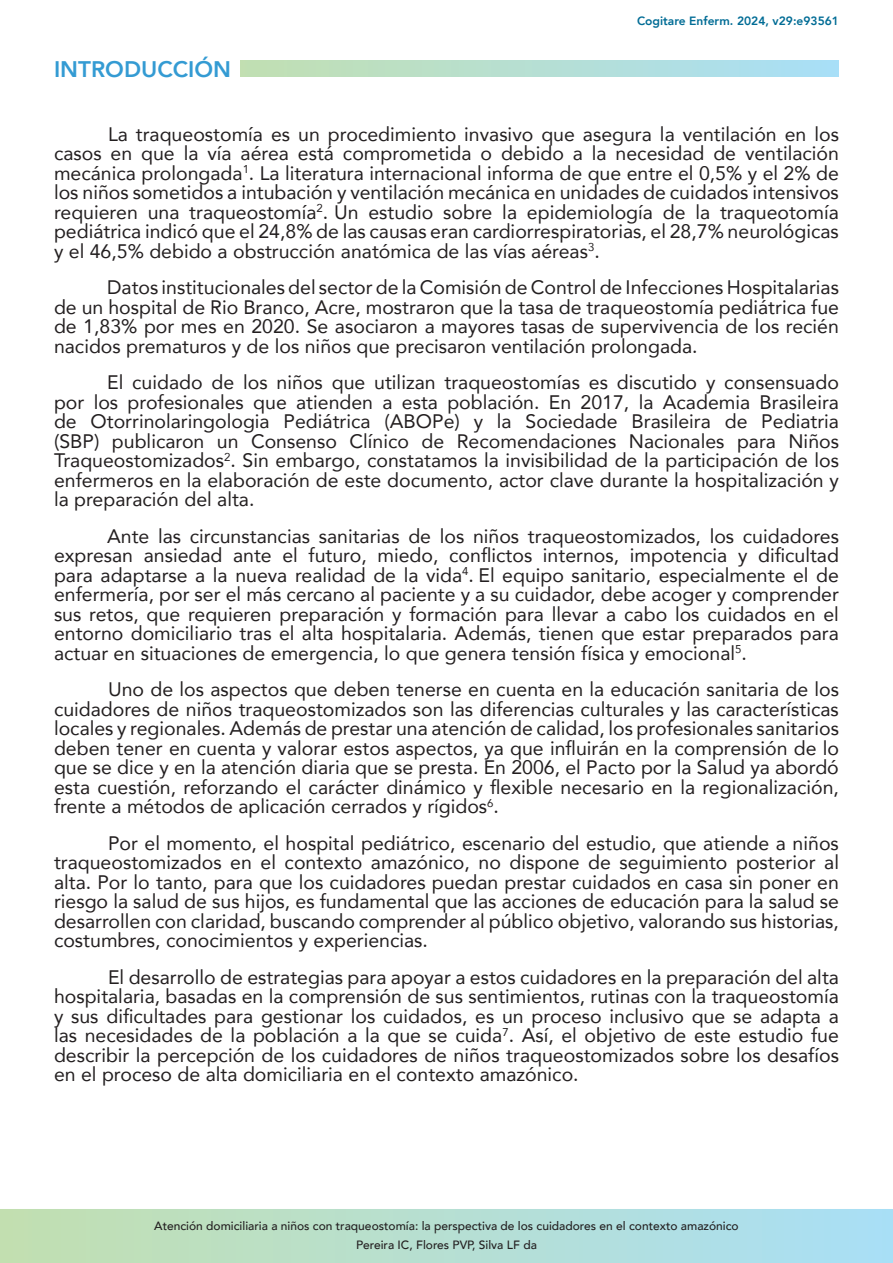
<style>
.page{position:relative;width:893px;height:1263px;background:#fff}
.page>*{position:absolute;margin:0;border:0;box-sizing:border-box;transform-origin:0 0}
.t1{font:800 22.5px "Avenir";color:#349bd3}
.t2{font:19.5px/19.5px "Avenir";color:#231f20;text-align:justify}
.t3{font:500 12px/18.6px "Avenir";color:#231f20;text-align:center}
.t4{font:800 12px "Avenir";color:#006c95}
</style>
<div class="page">
<svg style="left:0;top:1209px;width:893px;height:54px;background:#b6dfd2"></svg>
<div style="left:241px;top:60px;width:598px;height:17px;background:linear-gradient(to right,#c2dfb1,#a9dff7)"></div>
<p class="t1" style="left:54px;top:48px;width:179px">INTRODUCCIÓN</p>
<p class="t4" style="left:637px;top:10px;width:203px">Cogitare Enferm. 2024, v29:e93561</p>
<p class="t2" style="left:54px;top:124px;width:786px;text-indent:54px">La traqueostomía es un procedimiento invasivo que asegura la ventilación en los casos en que la vía aérea está comprometida o debido a la necesidad de ventilación mecánica prolongada<sup>1</sup>. La literatura internacional informa de que entre el 0,5% y el 2% de los niños sometidos a intubación y ventilación mecánica en unidades de cuidados intensivos requieren una traqueostomía<sup>2</sup>. Un estudio sobre la epidemiología de la traqueotomía pediátrica indicó que el 24,8% de las causas eran cardiorrespiratorias, el 28,7% neurológicas y el 46,5% debido a obstrucción anatómica de las vías aéreas<sup>3</sup>.</p>
<p class="t2" style="left:54px;top:277px;width:786px;text-indent:53px">Datos institucionales del sector de la Comisión de Control de Infecciones Hospitalarias de un hospital de Rio Branco, Acre, mostraron que la tasa de traqueostomía pediátrica fue de 1,83% por mes en 2020. Se asociaron a mayores tasas de supervivencia de los recién nacidos prematuros y de los niños que precisaron ventilación prolongada.</p>
<p class="t2" style="left:54px;top:372px;width:786px;text-indent:53px">El cuidado de los niños que utilizan traqueostomías es discutido y consensuado por los profesionales que atienden a esta población. En 2017, la Academia Brasileira de Otorrinolaringologia Pediátrica (ABOPe) y la Sociedade Brasileira de Pediatria (SBP) publicaron un Consenso Clínico de Recomendaciones Nacionales para Niños Traqueostomizados<sup>2</sup>. Sin embargo, constatamos la invisibilidad de la participación de los enfermeros en la elaboración de este documento, actor clave durante la hospitalización y la preparación del alta.</p>
<p class="t2" style="left:54px;top:526px;width:786px;text-indent:53px">Ante las circunstancias sanitarias de los niños traqueostomizados, los cuidadores expresan ansiedad ante el futuro, miedo, conflictos internos, impotencia y dificultad para adaptarse a la nueva realidad de la vida<sup>4</sup>. El equipo sanitario, especialmente el de enfermería, por ser el más cercano al paciente y a su cuidador, debe acoger y comprender sus retos, que requieren preparación y formación para llevar a cabo los cuidados en el entorno domiciliario tras el alta hospitalaria. Además, tienen que estar preparados para actuar en situaciones de emergencia, lo que genera tensión física y emocional<sup>5</sup>.</p>
<p class="t2" style="left:54px;top:679px;width:786px;text-indent:54px">Uno de los aspectos que deben tenerse en cuenta en la educación sanitaria de los cuidadores de niños traqueostomizados son las diferencias culturales y las características locales y regionales. Además de prestar una atención de calidad, los profesionales sanitarios deben tener en cuenta y valorar estos aspectos, ya que influirán en la comprensión de lo que se dice y en la atención diaria que se presta. En 2006, el Pacto por la Salud ya abordó esta cuestión, reforzando el carácter dinámico y flexible necesario en la regionalización, frente a métodos de aplicación cerrados y rígidos<sup>6</sup>.</p>
<p class="t2" style="left:54px;top:833px;width:787px;text-indent:54px">Por el momento, el hospital pediátrico, escenario del estudio, que atiende a niños traqueostomizados en el contexto amazónico, no dispone de seguimiento posterior al alta. Por lo tanto, para que los cuidadores puedan prestar cuidados en casa sin poner en riesgo la salud de sus hijos, es fundamental que las acciones de educación para la salud se desarrollen con claridad, buscando comprender al público objetivo, valorando sus historias, costumbres, conocimientos y experiencias.</p>
<p class="t2" style="left:54px;top:967px;width:786px;text-indent:54px">El desarrollo de estrategias para apoyar a estos cuidadores en la preparación del alta hospitalaria, basadas en la comprensión de sus sentimientos, rutinas con la traqueostomía y sus dificultades para gestionar los cuidados, es un proceso inclusivo que se adapta a las necesidades de la población a la que se cuida<sup>7</sup>. Así, el objetivo de este estudio fue describir la percepción de los cuidadores de niños traqueostomizados sobre los desafíos en el proceso de alta domiciliaria en el contexto amazónico.</p>
<p class="t3" style="left:154px;top:1216px;width:586px">Atención domiciliaria a niños con traqueostomía: la perspectiva de los cuidadores en el contexto amazónico<br>Pereira IC, Flores PVP, Silva LF da</p>
</div>
